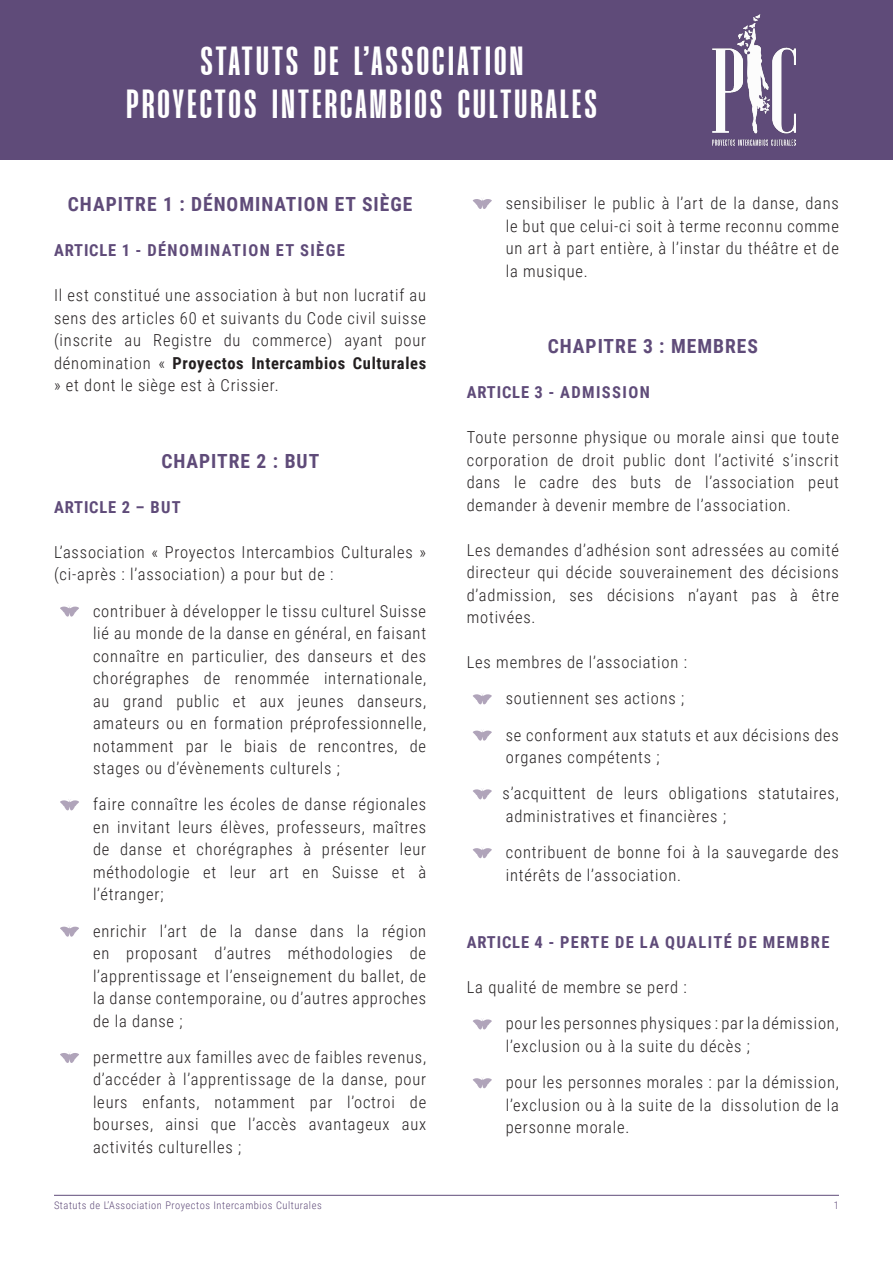
<style>
.page{position:relative;width:893px;height:1263px;background:#fff}
.page>*{position:absolute;margin:0;border:0;box-sizing:border-box;transform-origin:0 0}
.t1{font:600 40.5px "Mango Grotesque";letter-spacing:.075em;color:#fff}
.Chapitre{font:700 19.5px "Roboto Condensed";letter-spacing:.05em;color:#5f4b79}
.butterfly_bullet{font:300 16.5px/22.5px "Roboto Condensed";letter-spacing:.05em;color:#231f20;text-align:justify}
.t2{font:700 16.5px "Roboto Condensed";letter-spacing:.085em;color:#5f4b79}
.t3{font:700 16.5px "Roboto Condensed";letter-spacing:.05em;color:#5f4b79}
.t4{font:300 10.5px "Roboto Condensed";letter-spacing:.05em;color:#5f4b79}
.s1{font-weight:700}
</style>
<div class="page">
<div style="left:0;top:0;width:893px;height:159px;background:#5f4b79"></div>
<img style="left:712px;top:14px;width:84px;height:132px">
<svg style="left:60px;top:606px;width:19px;height:11px"></svg>
<svg style="left:60px;top:799px;width:19px;height:11px"></svg>
<svg style="left:60px;top:926px;width:19px;height:11px"></svg>
<svg style="left:60px;top:1053px;width:19px;height:10px"></svg>
<svg style="left:473px;top:199px;width:19px;height:10px"></svg>
<svg style="left:473px;top:693px;width:19px;height:11px"></svg>
<svg style="left:473px;top:730px;width:19px;height:11px"></svg>
<svg style="left:473px;top:788px;width:19px;height:11px"></svg>
<svg style="left:473px;top:847px;width:19px;height:11px"></svg>
<svg style="left:473px;top:1018px;width:19px;height:11px"></svg>
<svg style="left:473px;top:1077px;width:19px;height:11px"></svg>
<hr style="left:54px;top:1195px;width:785px;height:1px;background:#5f4b79">
<p class="t1" style="left:201px;top:43px;width:324px">STATUTS DE L’ASSOCIATION</p>
<p class="t1" style="left:127px;top:86px;width:472px">PROYECTOS INTERCAMBIOS CULTURALES</p>
<p class="Chapitre" style="left:68px;top:191px;width:346px">CHAPITRE 1 : DÉNOMINATION ET SIÈGE</p>
<p class="t2" style="left:54px;top:239px;width:292px">ARTICLE 1 - DÉNOMINATION ET SIÈGE</p>
<p class="butterfly_bullet" style="left:54px;top:284px;width:374px">Il est constitué une association à but non lucratif au sens des articles 60 et suivants du Code civil suisse (inscrite au Registre du commerce) ayant pour dénomination « <span class="s1">Proyectos Intercambios Culturales </span>» et dont le siège est à Crissier.</p>
<p class="Chapitre" style="left:161px;top:447px;width:159px">CHAPITRE 2 : BUT</p>
<p class="t3" style="left:54px;top:495px;width:128px">ARTICLE 2 – BUT</p>
<p class="butterfly_bullet" style="left:54px;top:540px;width:374px">L’association « Proyectos Intercambios Culturales » (ci-après : l’association) a pour but de :</p>
<p class="butterfly_bullet" style="left:93px;top:599px;width:335px">contribuer à développer le tissu culturel Suisse lié au monde de la danse en général, en faisant connaître en particulier, des danseurs et des chorégraphes de renommée internationale, au grand public et aux jeunes danseurs, amateurs ou en formation préprofessionnelle, notamment par le biais de rencontres, de stages ou d’évènements culturels ;</p>
<p class="butterfly_bullet" style="left:93px;top:793px;width:335px">faire connaître les écoles de danse régionales en invitant leurs élèves, professeurs, maîtres de danse et chorégraphes à présenter leur méthodologie et leur art en Suisse et à l’étranger;</p>
<p class="butterfly_bullet" style="left:93px;top:919px;width:335px">enrichir l’art de la danse dans la région en proposant d’autres méthodologies de l’apprentissage et l’enseignement du ballet, de la danse contemporaine, ou d’autres approches de la danse ;</p>
<p class="butterfly_bullet" style="left:93px;top:1045px;width:335px">permettre aux familles avec de faibles revenus, d’accéder à l’apprentissage de la danse, pour leurs enfants, notamment par l’octroi de bourses, ainsi que l’accès avantageux aux activités culturelles ;</p>
<p class="butterfly_bullet" style="left:506px;top:191px;width:335px">sensibiliser le public à l’art de la danse, dans le but que celui-ci soit à terme reconnu comme un art à part entière, à l’instar du théâtre et de la musique.</p>
<p class="Chapitre" style="left:548px;top:332px;width:212px">CHAPITRE 3 : MEMBRES</p>
<p class="t2" style="left:467px;top:381px;width:185px">ARTICLE 3 - ADMISSION</p>
<p class="butterfly_bullet" style="left:467px;top:425px;width:374px">Toute personne physique ou morale ainsi que toute corporation de droit public dont l’activité s’inscrit dans le cadre des buts de l’association peut demander à devenir membre de l’association.</p>
<p class="butterfly_bullet" style="left:467px;top:538px;width:374px">Les demandes d’adhésion sont adressées au comité directeur qui décide souverainement des décisions d’admission, ses décisions n’ayant pas à être motivées.</p>
<p class="butterfly_bullet" style="left:467px;top:650px;width:222px">Les membres de l’association :</p>
<p class="butterfly_bullet" style="left:506px;top:687px;width:180px">soutiennent ses actions ;</p>
<p class="butterfly_bullet" style="left:506px;top:723px;width:335px">se conforment aux statuts et aux décisions des organes compétents ;</p>
<p class="butterfly_bullet" style="left:502px;top:782px;width:338px">s’acquittent de leurs obligations statutaires, administratives et financières ;</p>
<p class="butterfly_bullet" style="left:506px;top:840px;width:335px">contribuent de bonne foi à la sauvegarde des intérêts de l’association.</p>
<p class="t2" style="left:467px;top:931px;width:364px">ARTICLE 4 - PERTE DE LA QUALITÉ DE MEMBRE</p>
<p class="butterfly_bullet" style="left:467px;top:975px;width:222px">La qualité de membre se perd :</p>
<p class="butterfly_bullet" style="left:506px;top:1012px;width:335px">pour les personnes physiques : par la démission, l’exclusion ou à la suite du décès ;</p>
<p class="butterfly_bullet" style="left:506px;top:1070px;width:335px">pour les personnes morales : par la démission, l’exclusion ou à la suite de la dissolution de la personne morale.</p>
<p class="t4" style="left:54px;top:1198px;width:269px">Statuts de L’Association Proyectos Intercambios Culturales</p>
<p class="t4" style="left:834px;top:1198px;width:7px">1</p>
</div>
